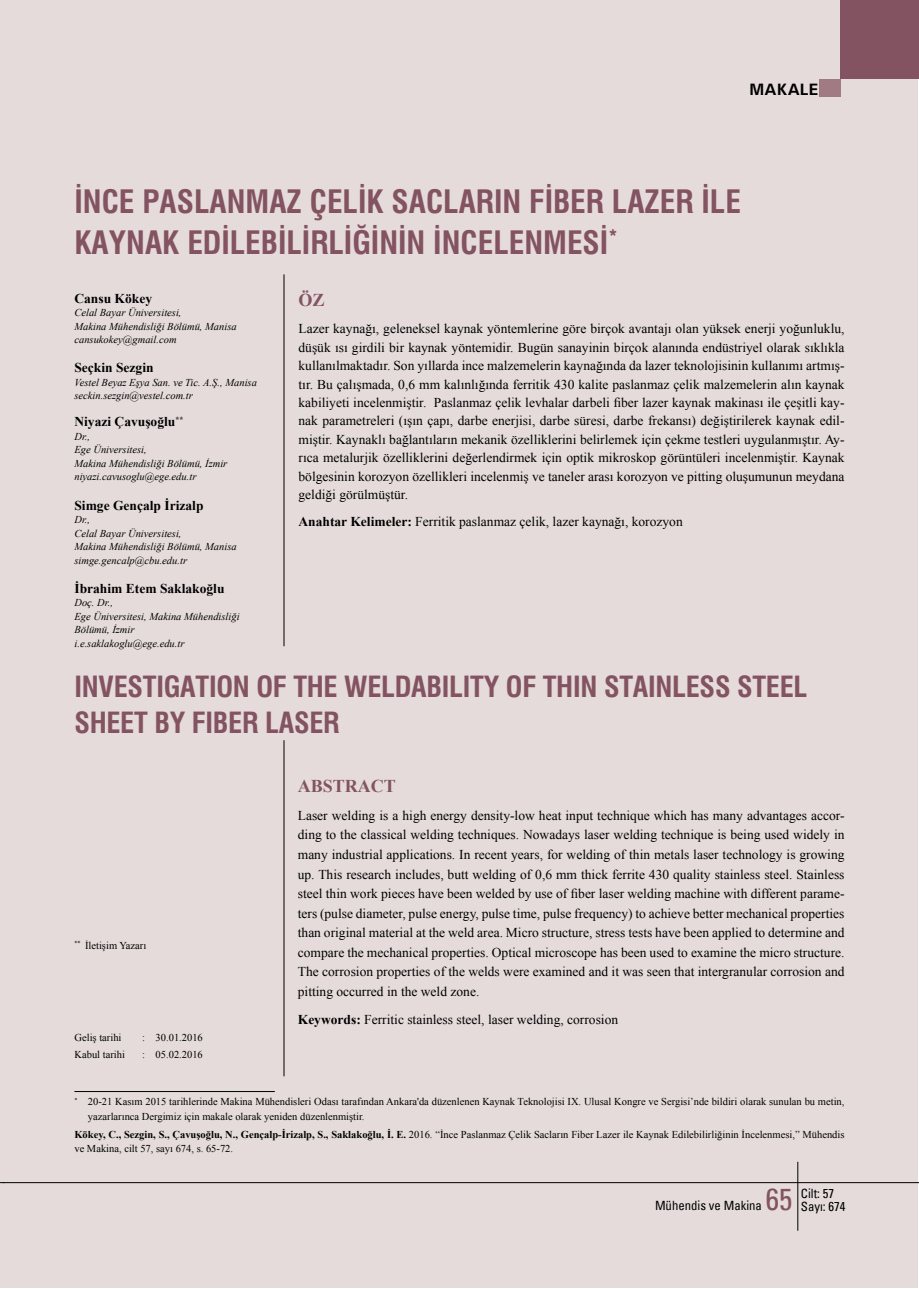
<style>
.page{position:relative;width:919px;height:1289px;background:#fff}
.page>*{position:absolute;margin:0;border:0;box-sizing:border-box;transform-origin:0 0}
.t1{font:700 condensed 31.5px/40.5px "Swiss 721 BT";color:#835362}
.t2{font:condensed 30px "Univers";color:#835362}
.t3{font:700 condensed 28.5px/36px "Swiss 721 BT";letter-spacing:-.01em;color:#835362}
.t4{font:700 18px "Times New Roman";color:#835362}
.t5{font:700 16.5px "Univers";color:#000}
.t6{font:13.5px/18.5px "Times New Roman";color:#000;text-align:justify}
.t7{font:700 13.5px "Times New Roman";color:#000}
.t8{font:condensed 12.75px "Univers";color:#000}
.t9{font:10.5px/14.2px "Times New Roman";color:#000}
.t10{font:italic 10.5px/13.5px "Times New Roman";color:#000}
.s1{font-weight:700}
</style>
<div class="page">
<div style="left:1px;top:1px;width:917px;height:1287px;background:#e5dbdb"></div>
<div style="left:840px;top:0;width:78px;height:79px;background:#835362"></div>
<div style="left:819px;top:79px;width:21px;height:18px;background:#a17b83"></div>
<hr style="left:3px;top:1182px;width:915px;height:1px;background:#000">
<hr style="left:797px;top:1161px;width:1px;height:69px;background:#000">
<hr style="left:284px;top:274px;width:1px;height:372px;background:#000">
<hr style="left:284px;top:740px;width:1px;height:336px;background:#000">
<hr style="left:74px;top:1091px;width:201px;height:1px;background:#000">
<p class="t5" style="left:749px;top:79px;width:70px">MAKALE</p>
<h1 class="t1" style="left:74px;top:181px;width:668px">İNCE PASLANMAZ ÇELİK SACLARIN FİBER LAZER İLE<br>KAYNAK EDİLEBİLİRLİĞİNİN İNCELENMESİ<sup>*</sup></h1>
<h3 class="t4" style="left:298px;top:288px;width:28px">ÖZ</h3>
<p class="t6" style="left:298px;top:319px;width:547px">Lazer kaynağı, geleneksel kaynak yöntemlerine göre birçok avantajı olan yüksek enerji yoğunluklu, düşük ısı girdili bir kaynak yöntemidir. Bugün sanayinin birçok alanında endüstriyel olarak sıklıkla kullanılmaktadır. Son yıllarda ince malzemelerin kaynağında da lazer teknolojisinin kullanımı artmış&shy;tır. Bu çalışmada, 0,6 mm kalınlığında ferritik 430 kalite paslanmaz çelik malzemelerin alın kaynak kabiliyeti incelenmiştir. Paslanmaz çelik levhalar darbeli fiber lazer kaynak makinası ile çeşitli kay&shy;nak parametreleri (ışın çapı, darbe enerjisi, darbe süresi, darbe frekansı) değiştirilerek kaynak edil&shy;miştir. Kaynaklı bağlantıların mekanik özelliklerini belirlemek için çekme testleri uygulanmıştır. Ay&shy;rıca metalurjik özelliklerini değerlendirmek için optik mikroskop görüntüleri incelenmiştir. Kaynak bölgesinin korozyon özellikleri incelenmiş ve taneler arası korozyon ve pitting oluşumunun meydana geldiği görülmüştür.</p>
<p class="t6" style="left:298px;top:512px;width:386px"><span class="s1">Anahtar Kelimeler:</span> Ferritik paslanmaz çelik, lazer kaynağı, korozyon</p>
<p class="t7" style="left:74px;top:289px;width:79px">Cansu Kökey</p>
<p class="t10" style="left:74px;top:306px;width:164px">Celal Bayar Üniversitesi,<br>Makina Mühendisliği Bölümü, Manisa cansukokey@gmail.com</p>
<p class="t7" style="left:74px;top:358px;width:81px">Seçkin Sezgin</p>
<p class="t10" style="left:74px;top:375px;width:184px">Vestel Beyaz Eşya San. ve Tic. A.Ş., Manisa seckin.sezgin@vestel.com.tr</p>
<p class="t7" style="left:74px;top:412px;width:110px">Niyazi Çavuşoğlu<sup>**</sup></p>
<p class="t10" style="left:74px;top:429px;width:154px">Dr.,<br>Ege Üniversitesi,<br>Makina Mühendisliği Bölümü, İzmir niyazi.cavusoglu@ege.edu.tr</p>
<p class="t7" style="left:74px;top:495px;width:131px">Simge Gençalp İrizalp</p>
<p class="t10" style="left:74px;top:512px;width:164px">Dr.,<br>Celal Bayar Üniversitesi,<br>Makina Mühendisliği Bölümü, Manisa simge.gencalp@cbu.edu.tr</p>
<p class="t7" style="left:74px;top:579px;width:152px">İbrahim Etem Saklakoğlu</p>
<p class="t10" style="left:74px;top:595px;width:167px">Doç. Dr.,<br>Ege Üniversitesi, Makina Mühendisliği<br>Bölümü, İzmir i.e.saklakoglu@ege.edu.tr</p>
<h3 class="t3" style="left:74px;top:668px;width:734px">INVESTIGATION OF THE WELDABILITY OF THIN STAINLESS STEEL<br>SHEET BY FIBER LASER</h3>
<p class="t9" style="left:75px;top:937px;width:73px"><sup>**</sup> İletişim Yazarı</p>
<h3 class="t4" style="left:298px;top:773px;width:100px">ABSTRACT</h3>
<p class="t6" style="left:298px;top:805px;width:548px;line-height:19.5px">Laser welding is a high energy density-low heat input technique which has many advantages accor&shy;ding to the classical welding techniques. Nowadays laser welding technique is being used widely in many industrial applications. In recent years, for welding of thin metals laser technology is growing up. This research includes, butt welding of 0,6 mm thick ferrite 430 quality stainless steel. Stainless steel thin work pieces have been welded by use of fiber laser welding machine with different parame&shy;ters (pulse diameter, pulse energy, pulse time, pulse frequency) to achieve better mechanical properties than original material at the weld area. Micro structure, stress tests have been applied to determine and compare the mechanical properties. Optical microscope has been used to examine the micro structure.<br>The corrosion properties of the welds were examined and it was seen that intergranular corrosion and pitting occurred in the weld zone.</p>
<p class="t6" style="left:298px;top:1009px;width:322px"><span class="s1">Keywords:</span> Ferritic stainless steel, laser welding, corrosion</p>
<p class="t9" style="left:75px;top:1030px;width:48px">Geliş tarihi</p>
<p class="t9" style="left:142px;top:1030px;width:62px">: 30.01.2016</p>
<p class="t9" style="left:75px;top:1047px;width:52px">Kabul tarihi</p>
<p class="t9" style="left:142px;top:1047px;width:62px">: 05.02.2016</p>
<p class="t9" style="left:88px;top:1094px;width:758px;text-indent:-13px"><sup>*</sup> 20-21 Kasım 2015 tarihlerinde Makina Mühendisleri Odası tarafından Ankara'da düzenlenen Kaynak Teknolojisi IX. Ulusal Kongre ve Sergisi’nde bildiri olarak sunulan bu metin, yazarlarınca Dergimiz için makale olarak yeniden düzenlenmiştir.</p>
<p class="t9" style="left:74px;top:1127px;width:771px"><span class="s1">Kökey, C., Sezgin, S., Çavuşoğlu, N., Gençalp-İrizalp, S., Saklakoğlu, İ. E.</span> 2016. “İnce Paslanmaz Çelik Sacların Fiber Lazer ile Kaynak Edilebilirliğinin İncelenmesi,” Mühendis ve Makina, cilt 57, sayı 674, s. 65-72.</p>
<p class="t8" style="left:655px;top:1196px;width:108px">Mühendis ve Makina</p>
<h2 class="t2" style="left:766px;top:1179px;width:28px">65</h2>
<p class="t8" style="left:800px;top:1184px;width:35px">Cilt: 57</p>
<p class="t8" style="left:800px;top:1198px;width:46px">Sayı: 674</p>
</div>
